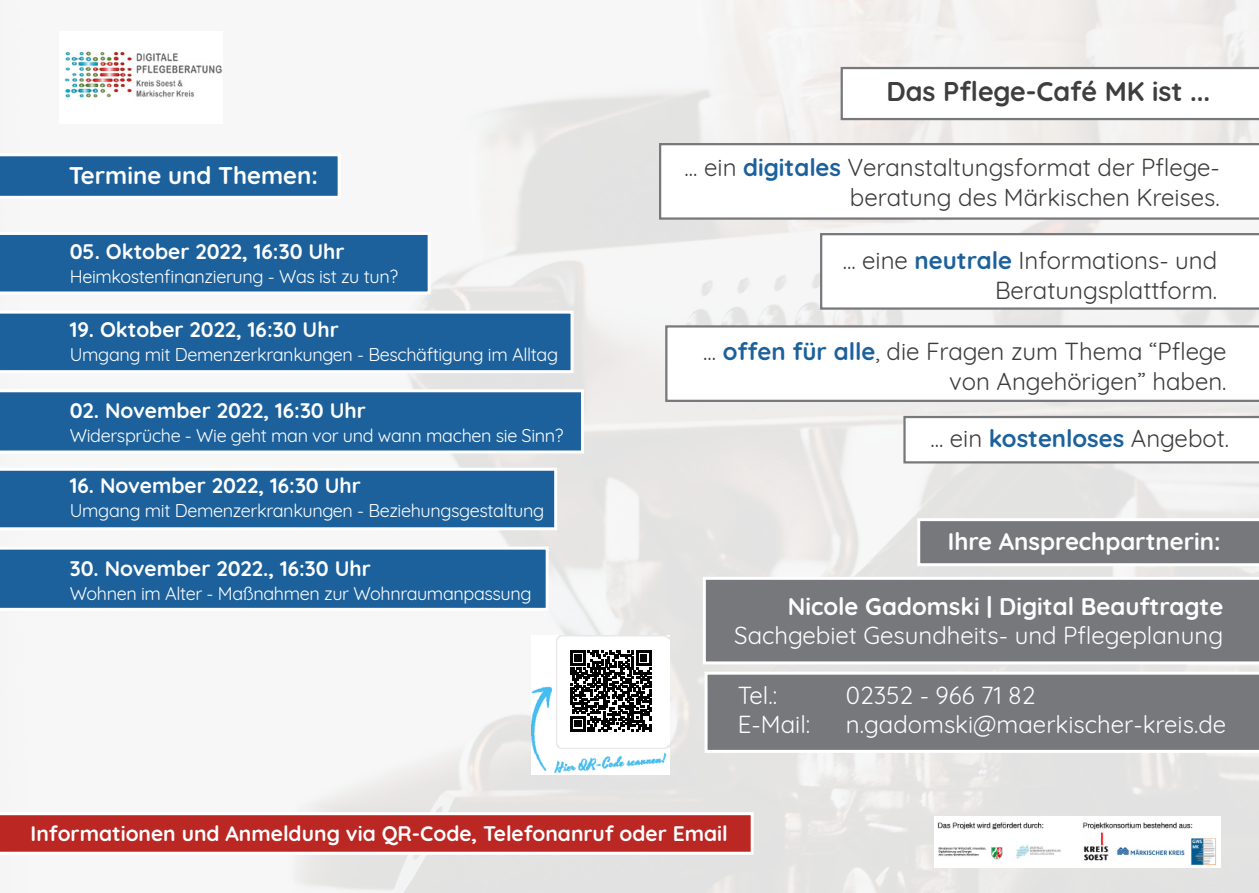
<style>
.page{position:relative;width:1259px;height:893px;background:#fff}
.page>*{position:absolute;margin:0;border:0;box-sizing:border-box;transform-origin:0 0}
.Copy{font:700 27px "Quicksand";color:#3e3e3f}
.Copy-2{font:24px "Quicksand";color:#3c3c3b}
.t1{font:24px "Quicksand";color:#fff}
.t2{font:700 24px "Quicksand";color:#fff}
.t3{font:700 21px "Quicksand";color:#fff}
.t4{font:18px "Quicksand";letter-spacing:-.02em;color:#fff}
.s1{font-weight:700;color:#1c619c}
</style>
<div class="page">
<svg style="left:840px;top:67px;width:419px;height:53px"></svg>
<img style="left:64px;top:48px;width:158px;height:53px">
<img style="left:937px;top:822px;width:280px;height:44px">
<svg style="left:0;top:153px;width:341px;height:46px;background:#3d78aa"></svg>
<div style="left:0;top:234px;width:428px;height:58px;background:#1c619c"></div>
<div style="left:0;top:313px;width:571px;height:58px;background:#1c619c"></div>
<svg style="left:0;top:389px;width:584px;height:62px;background:#2a6ba2"></svg>
<div style="left:0;top:470px;width:555px;height:58px;background:#1c619c"></div>
<svg style="left:0;top:547px;width:549px;height:64px;background:#3170a5"></svg>
<svg style="left:659px;top:143px;width:600px;height:77px"></svg>
<svg style="left:917px;top:518px;width:342px;height:48px;background:#88898c"></svg>
<svg style="left:820px;top:233px;width:439px;height:77px"></svg>
<svg style="left:665px;top:325px;width:594px;height:77px"></svg>
<svg style="left:903px;top:416px;width:356px;height:47px"></svg>
<img style="left:531px;top:635px;width:138px;height:138px">
<div style="left:705px;top:579px;width:554px;height:83px;background:#76787b"></div>
<svg style="left:704px;top:672px;width:555px;height:81px;background:#808285"></svg>
<svg style="left:0;top:812px;width:753px;height:43px;background:#c54744"></svg>
<div style="left:566px;top:645px;width:99px;height:92px;background:#fff"></div>
<div style="left:561px;top:641px;width:99px;height:99px;background:#fff"></div>
<svg style="left:570px;top:650px;width:81px;height:81px"></svg>
<p class="t2" style="left:69px;top:156px;width:251px">Termine und Themen:</p>
<p class="t3" style="left:70px;top:234px;width:276px">05. Oktober 2022, 16:30 Uhr</p>
<p class="t4" style="left:70px;top:262px;width:330px">Heimkostenfinanzierung - Was ist zu tun?</p>
<p class="t3" style="left:70px;top:313px;width:270px">19. Oktober 2022, 16:30 Uhr</p>
<p class="t4" style="left:70px;top:341px;width:490px">Umgang mit Demenzerkrankungen - Beschäftigung im Alltag</p>
<p class="t3" style="left:70px;top:393px;width:298px">02. November 2022, 16:30 Uhr</p>
<p class="t4" style="left:70px;top:422px;width:495px">Widersprüche - Wie geht man vor und wann machen sie Sinn?</p>
<p class="t3" style="left:70px;top:468px;width:293px">16. November 2022, 16:30 Uhr</p>
<p class="t4" style="left:70px;top:496px;width:476px">Umgang mit Demenzerkrankungen - Beziehungsgestaltung</p>
<p class="t3" style="left:70px;top:551px;width:303px">30. November 2022., 16:30 Uhr</p>
<p class="t4" style="left:70px;top:579px;width:463px">Wohnen im Alter - Maßnahmen zur Wohnraumanpassung</p>
<p class="Copy" style="left:886px;top:69px;width:325px">Das Pflege-Café MK ist ...</p>
<p class="Copy-2" style="left:684px;top:149px;width:537px">... ein <span class="s1">digitales</span> Veranstaltungsformat der Pflege-</p>
<p class="Copy-2" style="left:850px;top:179px;width:371px">beratung des Märkischen Kreises.</p>
<p class="Copy-2" style="left:842px;top:242px;width:376px">... eine <span class="s1">neutrale</span> Informations- und</p>
<p class="Copy-2" style="left:995px;top:272px;width:224px">Beratungsplattform.</p>
<p class="Copy-2" style="left:703px;top:332px;width:525px">... <span class="s1">offen für alle</span>, die Fragen zum Thema “Pflege</p>
<p class="Copy-2" style="left:949px;top:362px;width:279px">von Angehörigen” haben.</p>
<p class="Copy-2" style="left:930px;top:420px;width:300px">... ein <span class="s1">kostenloses</span> Angebot.</p>
<p class="t2" style="left:947px;top:522px;width:274px">Ihre Ansprechpartnerin:</p>
<p class="t2" style="left:788px;top:587px;width:437px">Nicole Gadomski | Digital Beauftragte</p>
<p class="t1" style="left:734px;top:617px;width:490px">Sachgebiet Gesundheits- und Pflegeplanung</p>
<p class="t1" style="left:738px;top:677px;width:41px">Tel.:</p>
<p class="t1" style="left:846px;top:677px;width:191px">02352 - 966 71 82</p>
<p class="t1" style="left:738px;top:705px;width:74px">E-Mail:</p>
<p class="t1" style="left:846px;top:705px;width:382px">n.gadomski@maerkischer-kreis.de</p>
<p class="t3" style="left:31px;top:816px;width:699px">Informationen und Anmeldung via QR-Code, Telefonanruf oder Email</p>
</div>
